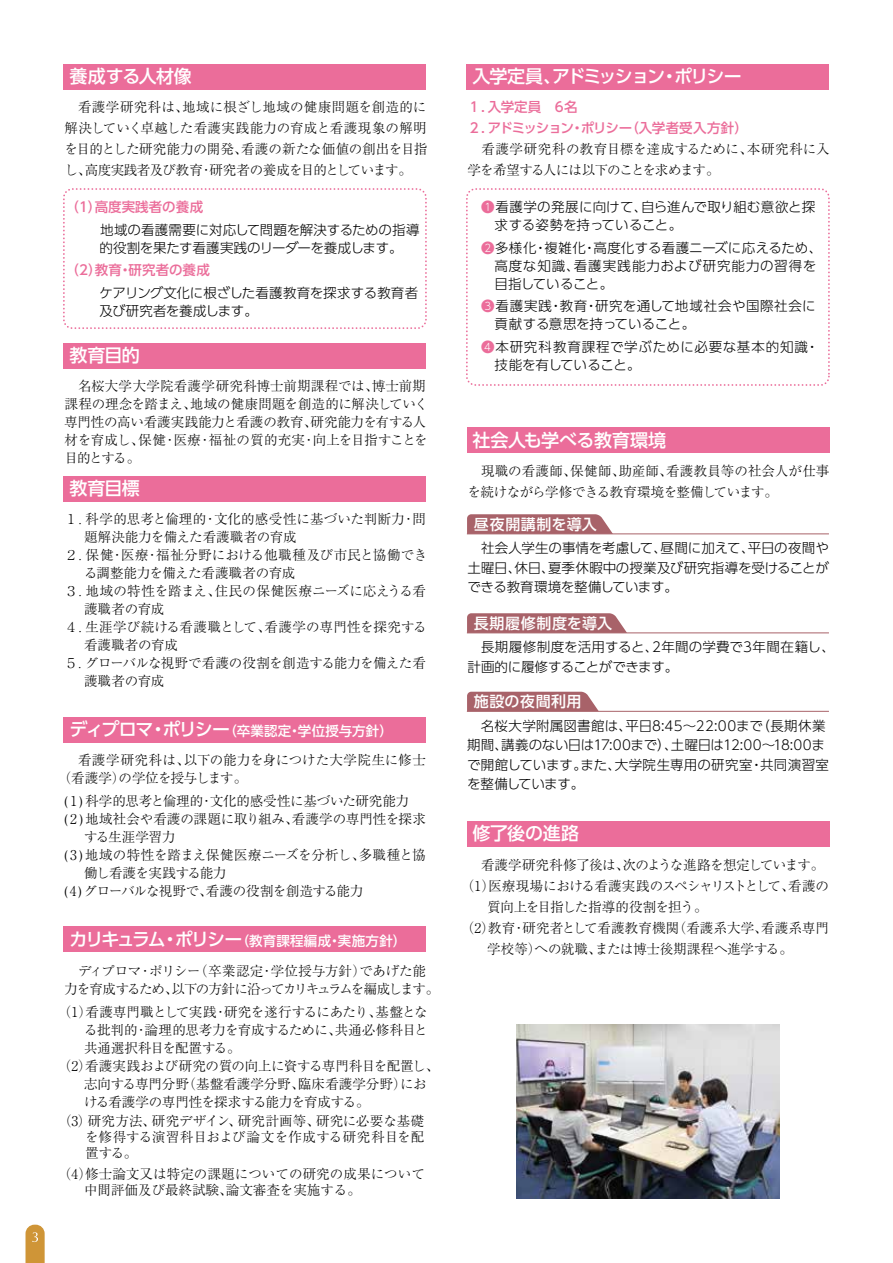
<style>
.page{position:relative;width:893px;height:1263px;background:#fff}
.page>*{position:absolute;margin:0;border:0;box-sizing:border-box;transform-origin:0 0}
.t1{font:500 18px "UD Shin Go Pr 6";letter-spacing:-.035em;color:#fff}
.t2{font:500 18px "UD Shin Go Pr 6";letter-spacing:-.095em;color:#fff}
.t3{font:500 18px "UD Shin Go Pr 6";letter-spacing:-.015em;color:#fff}
.t4{font:500 15px "UD Shin Go Pr 6";letter-spacing:.035em;color:#fff}
.t5{font:300 13.5px/18px "Ryumin Pro";letter-spacing:-.01em;color:#000}
.t6{font:300 13.5px/19.5px "UD Shin Go Pr 6";letter-spacing:.005em;color:#000}
.t7{font:300 13.5px/18px "UD Shin Go Pr 6";letter-spacing:.035em;color:#000}
.t8{font:300 13.5px/18px "Ryumin Pro";letter-spacing:-.05em;color:#000;text-align:center}
.t9{font:300 13.5px "Ryumin Pro";letter-spacing:.015em;color:#000}
.t10{font:500 13.5px "UD Shin Go Pr 6";letter-spacing:.015em;color:#fff}
.t11{font:300 13.5px/21px "Ryumin Pro";letter-spacing:-.03em;color:#000}
.t12{font:300 13.5px "Ryumin Pro";letter-spacing:-.04em;color:#000}
.t13{font:300 13.5px/18px "UD Shin Go Pr 6";letter-spacing:.05em;color:#000}
.t14{font:500 13.5px/21px "UD Shin Go Pr 6";letter-spacing:-.045em;color:#eb6d9a}
.t15{font:300 13.5px "Ryumin Pro";letter-spacing:.02em;color:#000}
.t16{font:300 13.5px "Ryumin Pro";letter-spacing:-.035em;color:#000}
.t17{font:500 13.5px "UD Shin Go Pr 6";color:#eb6d9a}
.t18{font:300 13.5px "Ryumin Pro";letter-spacing:-.055em;color:#000}
.s1{font-size:18px}
.s2{color:#eb6d9a}
</style>
<div class="page">
<svg style="left:26px;top:1225px;width:19px;height:38px"></svg>
<div style="left:63px;top:188px;width:364px;height:141px;border:2px dashed #eb6d9a;border-radius:9px"></div>
<div style="left:466px;top:188px;width:364px;height:198px;border:2px dashed #eb6d9a;border-radius:9px"></div>
<div style="left:64px;top:64px;width:362px;height:25px;background:#eb6d9a"></div>
<div style="left:64px;top:926px;width:362px;height:26px;background:#eb6d9a"></div>
<div style="left:64px;top:343px;width:362px;height:25px;background:#eb6d9a"></div>
<div style="left:64px;top:476px;width:362px;height:26px;background:#eb6d9a"></div>
<div style="left:64px;top:717px;width:362px;height:26px;background:#eb6d9a"></div>
<div style="left:467px;top:64px;width:362px;height:25px;background:#eb6d9a"></div>
<div style="left:467px;top:427px;width:362px;height:26px;background:#eb6d9a"></div>
<div style="left:467px;top:821px;width:362px;height:25px;background:#eb6d9a"></div>
<svg style="left:467px;top:514px;width:146px;height:19px;background:#ad6c72"></svg>
<hr style="left:467px;top:533px;width:362px;height:1px;background:#a86269">
<svg style="left:467px;top:613px;width:160px;height:19px;background:#ad6b71"></svg>
<hr style="left:467px;top:632px;width:362px;height:1px;background:#a86269">
<div style="left:467px;top:692px;width:132px;height:19px;background:#a86269"></div>
<hr style="left:467px;top:711px;width:362px;height:1px;background:#a86269">
<img style="left:516px;top:1024px;width:264px;height:174px">
<h1 class="t1" style="left:69px;top:62px;width:124px">養成する人材像</h1>
<p class="t5" style="left:65px;top:95px;width:364px;line-height:21px;text-align:justify;text-indent:14px">看護学研究科は、地域に根ざし地域の健康問題を創造的に解決していく卓越した看護実践能力の育成と看護現象の解明を目的とした研究能力の開発、看護の新たな価値の創出を目指し、高度実践者及び教育・研究者の養成を目的としています。</p>
<p class="t17" style="left:66px;top:196px;width:139px">（1）高度実践者の養成</p>
<p class="t6" style="left:99px;top:220px;width:322px;line-height:18px">地域の看護需要に対応して問題を解決するための指導的役割を果たす看護実践のリーダーを養成します。</p>
<p class="t17" style="left:66px;top:259px;width:146px">（2）教育・研究者の養成</p>
<p class="t6" style="left:99px;top:283px;width:320px;line-height:18px;text-indent:-27px">　　ケアリング文化に根ざした看護教育を探求する教育者及び研究者を養成します。</p>
<h1 class="t1" style="left:69px;top:341px;width:72px">教育目的</h1>
<p class="t5" style="left:65px;top:376px;width:365px;text-indent:13px">名桜大学大学院看護学研究科博士前期課程では、博士前期課程の理念を踏まえ、地域の健康問題を創造的に解決していく専門性の高い看護実践能力と看護の教育、研究能力を有する人材を育成し、保健・医療・福祉の質的充実・向上を目指すことを目的とする。</p>
<h1 class="t1" style="left:69px;top:474px;width:72px">教育目標</h1>
<p class="t9" style="left:65px;top:508px;width:363px">１．科学的思考と倫理的・文化的感受性に基づいた判断力・問</p>
<p class="t5" style="left:84px;top:527px;width:214px">題解決能力を備えた看護職者の育成</p>
<p class="t15" style="left:65px;top:544px;width:364px">２．保健・医療・福祉分野における他職種及び市民と協働でき</p>
<p class="t5" style="left:84px;top:563px;width:213px">る調整能力を備えた看護職者の育成</p>
<p class="t5" style="left:65px;top:581px;width:363px">３．地域の特性を踏まえ、住民の保健医療ニーズに応えうる看</p>
<p class="t5" style="left:84px;top:599px;width:82px">護職者の育成</p>
<p class="t9" style="left:65px;top:616px;width:364px">４．生涯学び続ける看護職として、看護学の専門性を探究する</p>
<p class="t5" style="left:84px;top:635px;width:95px">看護職者の育成</p>
<p class="t5" style="left:65px;top:653px;width:363px">５．グローバルな視野で看護の役割を創造する能力を備えた看</p>
<p class="t5" style="left:84px;top:671px;width:82px">護職者の育成</p>
<p class="t10" style="left:69px;top:720px;width:325px"><span class="s1">ディプロマ・ポリシー</span>（卒業認定・学位授与方針）</p>
<p class="t5" style="left:58px;top:750px;width:370px;text-indent:20px">看護学研究科は、以下の能力を身につけた大学院生に修士（看護学）の学位を授与します。</p>
<p class="t5" style="left:65px;top:791px;width:346px">( 1 ) 科学的思考と倫理的・文化的感受性に基づいた研究能力</p>
<p class="t5" style="left:65px;top:809px;width:363px">( 2 ) 地域社会や看護の課題に取り組み、看護学の専門性を探求</p>
<p class="t5" style="left:84px;top:827px;width:93px">する生涯学習力</p>
<p class="t5" style="left:65px;top:845px;width:363px">( 3 ) 地域の特性を踏まえ保健医療ニーズを分析し、多職種と協</p>
<p class="t12" style="left:84px;top:862px;width:144px">働し看護を実践する能力</p>
<p class="t16" style="left:65px;top:880px;width:301px">( 4) グローバルな視野で、看護の役割を創造する能力</p>
<p class="t10" style="left:69px;top:930px;width:338px"><span class="s1">カリキュラム・ポリシー</span>（教育課程編成・実施方針）</p>
<p class="t8" style="left:65px;top:961px;width:376px">ディプロマ・ポリシー（卒業認定・学位授与方針）であげた能<br>力を育成するため、以下の方針に沿ってカリキュラムを編成します。</p>
<p class="t5" style="left:58px;top:1002px;width:371px">（1）看護専門職として実践・研究を遂行するにあたり、基盤とな</p>
<p class="t5" style="left:84px;top:1020px;width:345px">る批判的・論理的思考力を育成するために、共通必修科目と</p>
<p class="t5" style="left:84px;top:1038px;width:158px">共通選択科目を配置する。</p>
<p class="t5" style="left:58px;top:1056px;width:383px">（2）看護実践および研究の質の向上に資する専門科目を配置し、</p>
<p class="t5" style="left:84px;top:1074px;width:344px">志向する専門分野（基盤看護学分野、臨床看護学分野）にお</p>
<p class="t5" style="left:84px;top:1092px;width:287px">ける看護学の専門性を探求する能力を育成する。</p>
<p class="t5" style="left:85px;top:1111px;width:341px;line-height:16.2px;text-align:justify;text-indent:-27px">（3）研究方法、研究デザイン、研究計画等、研究に必要な基礎を修得する演習科目および論文を作成する研究科目を配置する。</p>
<p class="t5" style="left:84px;top:1164px;width:342px;line-height:16.2px;text-indent:-26px">（4）修士論文又は特定の課題についての研究の成果について中間評価及び最終試験、論文審査を実施する。</p>
<h1 class="t2" style="left:472px;top:62px;width:271px">入学定員、アドミッション・ポリシー</h1>
<p class="t14" style="left:467px;top:96px;width:282px">１．入学定員　6名<br>２．アドミッション・ポリシー（入学者受入方針）</p>
<p class="t11" style="left:467px;top:137px;width:364px;text-indent:14px">看護学研究科の教育目標を達成するために、本研究科に入学を希望する人には以下のことを求めます。</p>
<p class="t6" style="left:495px;top:198px;width:322px;line-height:18px;text-indent:-14px"><span class="s2">❶</span>看護学の発展に向けて、自ら進んで取り組む意欲と探求する姿勢を持っていること。</p>
<p class="t7" style="left:495px;top:238px;width:329px;text-indent:-14px"><span class="s2">❷</span>多様化・複雑化・高度化する看護ニーズに応えるため、高度な知識、看護実践能力および研究能力の習得を目指していること。</p>
<p class="t7" style="left:495px;top:297px;width:323px;text-indent:-13px"><span class="s2">❸</span>看護実践・教育・研究を通して地域社会や国際社会に貢献する意思を持っていること。</p>
<p class="t13" style="left:495px;top:337px;width:326px;text-indent:-14px"><span class="s2">❹</span>本研究科教育課程で学ぶために必要な基本的知識・技能を有していること。</p>
<h1 class="t3" style="left:472px;top:425px;width:195px">社会人も学べる教育環境</h1>
<p class="t5" style="left:467px;top:459px;width:363px;line-height:21px;text-indent:14px">現職の看護師、保健師、助産師、看護教員等の社会人が仕事を続けながら学修できる教育環境を整備しています。</p>
<p class="t4" style="left:474px;top:512px;width:125px">昼夜開講制を導入</p>
<p class="t6" style="left:467px;top:538px;width:363px;text-align:justify;text-indent:14px">社会人学生の事情を考慮して、昼間に加えて、平日の夜間や土曜日、休日、夏季休暇中の授業及び研究指導を受けることができる教育環境を整備しています。</p>
<p class="t4" style="left:474px;top:611px;width:140px">長期履修制度を導入</p>
<p class="t6" style="left:467px;top:637px;width:369px;text-indent:13px">長期履修制度を活用すると、2年間の学費で3年間在籍し、計画的に履修することができます。</p>
<p class="t4" style="left:474px;top:689px;width:109px">施設の夜間利用</p>
<p class="t6" style="left:467px;top:715px;width:363px;text-indent:14px">名桜大学附属図書館は、平日8:45～22:00まで（長期休業期間、講義のない日は17:00まで）、土曜日は12:00～18:00まで開館しています。また、大学院生専用の研究室・共同演習室を整備しています。</p>
<h1 class="t1" style="left:472px;top:818px;width:108px">修了後の進路</h1>
<p class="t5" style="left:481px;top:855px;width:345px">看護学研究科修了後は、次のような進路を想定しています。</p>
<p class="t12" style="left:461px;top:875px;width:370px">（1）医療現場における看護実践のスペシャリストとして、看護の</p>
<p class="t18" style="left:487px;top:896px;width:222px">質向上を目指した指導的役割を担う。</p>
<p class="t5" style="left:461px;top:918px;width:370px">（2）教育・研究者として看護教育機関（看護系大学、看護系専門</p>
<p class="t5" style="left:487px;top:939px;width:307px">学校等）への就職、または博士後期課程へ進学する。</p>
</div>
